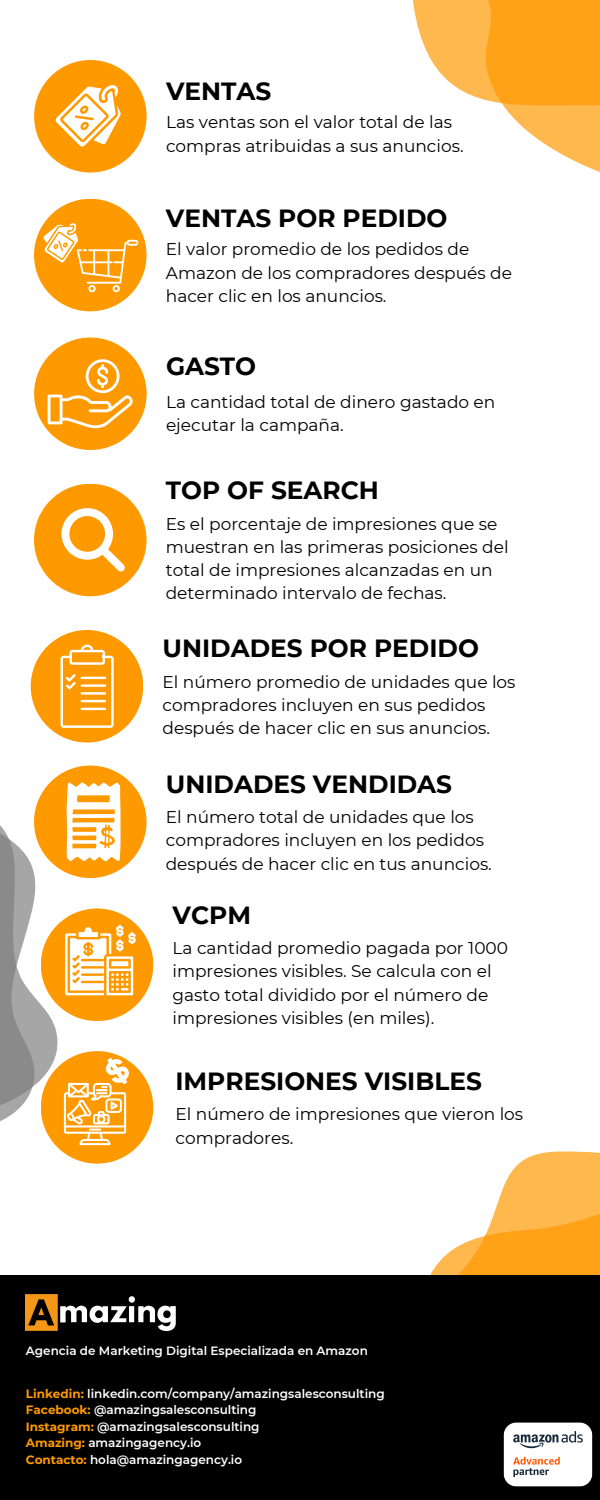
<style>
.page{position:relative;width:600px;height:1500px;background:#fff}
.page>*{position:absolute;margin:0;border:0;box-sizing:border-box;transform-origin:0 0}
.t1{font:700 24.8px "Montserrat";color:#000}
.t2{font:17px/23.2px "Montserrat";color:#000}
.t3{font:600 12px "Montserrat";color:#fff}
.s1{font-weight:700;color:#f90}
</style>
<div class="page">
<div style="left:34px;top:60px;width:113px;height:113px;background:#f90;border-radius:50%"></div>
<svg style="left:56px;top:85px;width:65px;height:62px"></svg>
<div style="left:34px;top:199px;width:113px;height:112px;background:#f90;border-radius:50%"></div>
<svg style="left:41px;top:223px;width:97px;height:69px"></svg>
<div style="left:34px;top:337px;width:113px;height:113px;background:#f90;border-radius:50%"></div>
<svg style="left:48px;top:359px;width:85px;height:69px"></svg>
<div style="left:34px;top:484px;width:113px;height:112px;background:#f90;border-radius:50%"></div>
<svg style="left:61px;top:508px;width:64px;height:64px"></svg>
<div style="left:31px;top:630px;width:112px;height:113px;background:#f90;border-radius:50%"></div>
<svg style="left:61px;top:645px;width:53px;height:83px"></svg>
<div style="left:34px;top:766px;width:113px;height:112px;background:#f90;border-radius:50%"></div>
<svg style="left:373px;top:1151px;width:227px;height:125px"></svg>
<div style="left:41px;top:909px;width:112px;height:112px;background:#f90;border-radius:50%"></div>
<div style="left:41px;top:1051px;width:112px;height:113px;background:#f90;border-radius:50%"></div>
<svg style="left:412px;top:0;width:188px;height:172px"></svg>
<svg style="left:0;top:770px;width:136px;height:390px"></svg>
<div style="left:0;top:1276px;width:600px;height:224px;background:#000"></div>
<img style="left:26px;top:1294px;width:150px;height:36px">
<img style="left:503px;top:1422px;width:90px;height:65px">
<p class="t1" style="left:166px;top:76px;width:107px">VENTAS</p>
<p class="t2" style="left:166px;top:111px;width:299px">Las ventas son el valor total de las compras atribuidas a sus anuncios.</p>
<p class="t1" style="left:166px;top:203px;width:283px">VENTAS POR PEDIDO</p>
<p class="t2" style="left:166px;top:238px;width:348px">El valor promedio de los pedidos de<br>Amazon de los compradores después de hacer clic en los anuncios.</p>
<p class="t1" style="left:166px;top:351px;width:92px">GASTO</p>
<p class="t2" style="left:166px;top:390px;width:331px">La cantidad total de dinero gastado en ejecutar la campaña.</p>
<p class="t1" style="left:166px;top:475px;width:215px">TOP OF SEARCH</p>
<p class="t2" style="left:166px;top:512px;width:344px">Es el porcentaje de impresiones que se muestran en las primeras posiciones del total de impresiones alcanzadas en un determinado intervalo de fechas.</p>
<p class="t1" style="left:163px;top:633px;width:318px">UNIDADES POR PEDIDO</p>
<p class="t2" style="left:163px;top:670px;width:355px">El número promedio de unidades que los compradores incluyen en sus pedidos después de hacer clic en sus anuncios.</p>
<p class="t1" style="left:166px;top:769px;width:288px">UNIDADES VENDIDAS</p>
<p class="t2" style="left:166px;top:805px;width:328px">El número total de unidades que los compradores incluyen en los pedidos después de hacer clic en tus anuncios.</p>
<p class="t1" style="left:173px;top:900px;width:80px">VCPM</p>
<p class="t2" style="left:173px;top:937px;width:337px">La cantidad promedio pagada por 1000 impresiones visibles. Se calcula con el gasto total dividido por el número de impresiones visibles (en miles).</p>
<p class="t1" style="left:175px;top:1066px;width:308px">IMPRESIONES VISIBLES</p>
<p class="t2" style="left:175px;top:1103px;width:349px">El número de impresiones que vieron los compradores.</p>
<p class="t3" style="left:26px;top:1344px;width:344px">Agencia de Marketing Digital Especializada en Amazon</p>
<p class="t3" style="left:26px;top:1386px;width:360px"><span class="s1">Linkedin:</span> linkedin.com/company/amazingsalesconsulting</p>
<p class="t3" style="left:26px;top:1403px;width:232px"><span class="s1">Facebook:</span> @amazingsalesconsulting</p>
<p class="t3" style="left:26px;top:1419px;width:235px"><span class="s1">Instagram:</span> @amazingsalesconsulting</p>
<p class="t3" style="left:26px;top:1436px;width:177px"><span class="s1">Amazing:</span> amazingagency.io</p>
<p class="t3" style="left:26px;top:1452px;width:218px"><span class="s1">Contacto:</span> hola@amazingagency.io</p>
</div>
